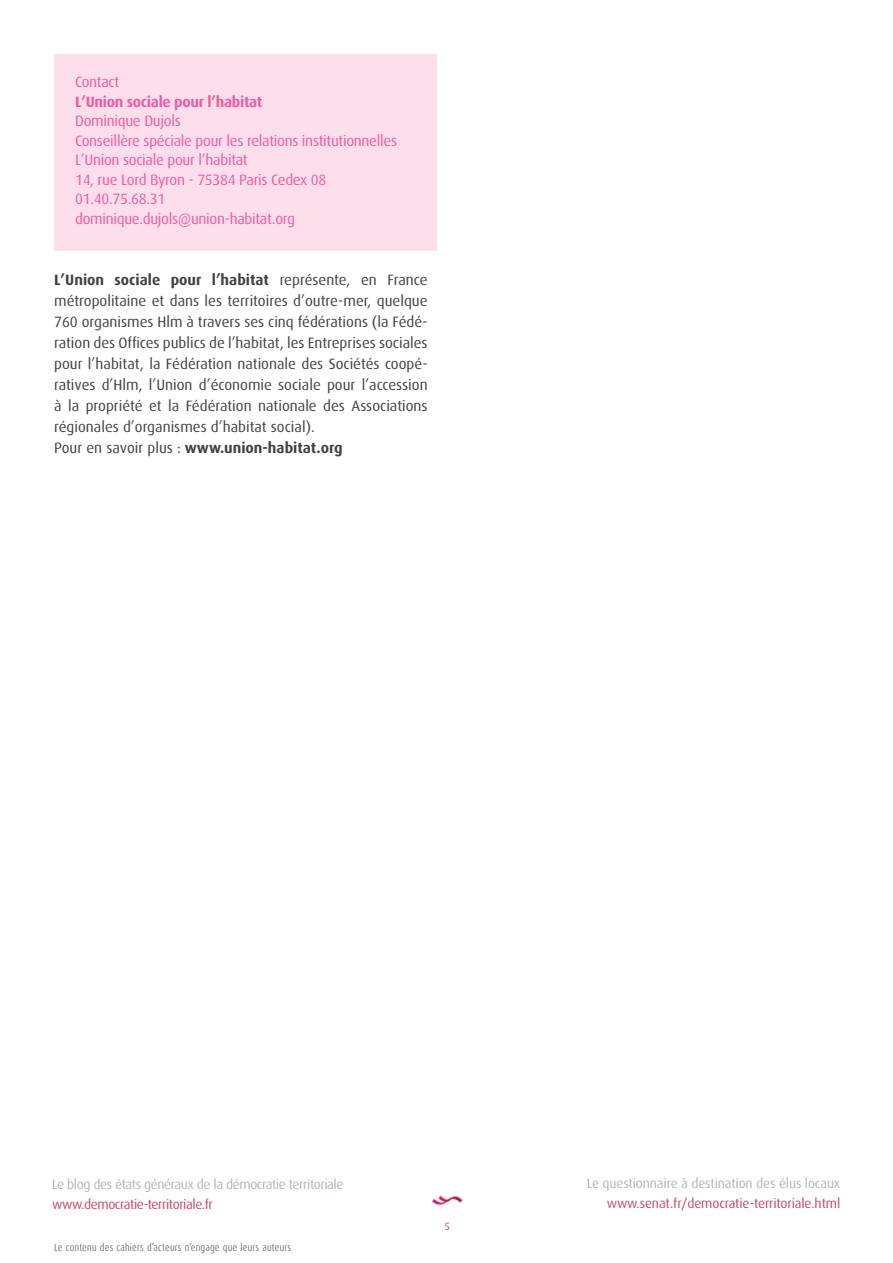
<style>
.page{position:relative;width:893px;height:1263px;background:#fff}
.page>*{position:absolute;margin:0;border:0;box-sizing:border-box;transform-origin:0 0}
.t1{font:15px/21px "Dax OT";color:#424242}
.t2{font:15px/19.5px "Dax OT";letter-spacing:-.02em;color:#ef5ba1}
.t3{font:700 15px "Dax OT";letter-spacing:-.02em;color:#ef5ba1}
.t4{font:13.5px "Dax OT";letter-spacing:-.015em;color:#c44c68}
.t5{font:13.5px "Dax OT";letter-spacing:-.03em;color:#b0b7b7}
.t6{font:13.5px "Dax OT";letter-spacing:-.01em;color:#b0b7b7}
.t7{font:300 10.5px "Dax Condensed";letter-spacing:.02em;color:#58595b}
.t8{font:10.5px "Dax OT";color:#c44c68}
.s1{font-weight:700}
</style>
<div class="page">
<img style="left:432px;top:1195px;width:31px;height:11px">
<div style="left:54px;top:55px;width:382px;height:196px;background:#fcdfeb"></div>
<p class="t2" style="left:75px;top:73px;width:46px">Contact</p>
<p class="t3" style="left:75px;top:93px;width:189px">L’Union sociale pour l’habitat</p>
<p class="t2" style="left:75px;top:112px;width:324px">Dominique Dujols<br>Conseillère spéciale pour les relations institutionnelles L’Union sociale pour l’habitat<br>14, rue Lord Byron - 75384 Paris Cedex 08<br>01.40.75.68.31<br>dominique.dujols@union-habitat.org</p>
<p class="t1" style="left:54px;top:269px;width:375px"><span class="s1">L’Union sociale pour l’habitat</span> représente, en France métropolitaine et dans les territoires d’outre-mer, quelque 760 organismes Hlm à travers ses cinq fédérations (la Fédé&shy;ration des Offices publics de l’habitat, les Entreprises sociales pour l’habitat, la Fédération nationale des Sociétés coopé&shy;ratives d’Hlm, l’Union d’économie sociale pour l’accession à la propriété et la Fédération nationale des Associations régionales d’organismes d’habitat social).<br>Pour en savoir plus : <span class="s1">www.union-habitat.org</span></p>
<p class="t5" style="left:52px;top:1177px;width:293px">Le blog des états généraux de la démocratie territoriale</p>
<p class="t4" style="left:52px;top:1197px;width:162px">www.democratie-territoriale.fr</p>
<p class="t7" style="left:54px;top:1242px;width:239px">Le contenu des cahiers d’acteurs n’engage que leurs auteurs</p>
<p class="t8" style="left:444px;top:1221px;width:7px">5</p>
<p class="t6" style="left:587px;top:1176px;width:255px">Le questionnaire à destination des élus locaux</p>
<p class="t4" style="left:607px;top:1196px;width:235px">www.senat.fr/democratie-territoriale.html</p>
</div>
